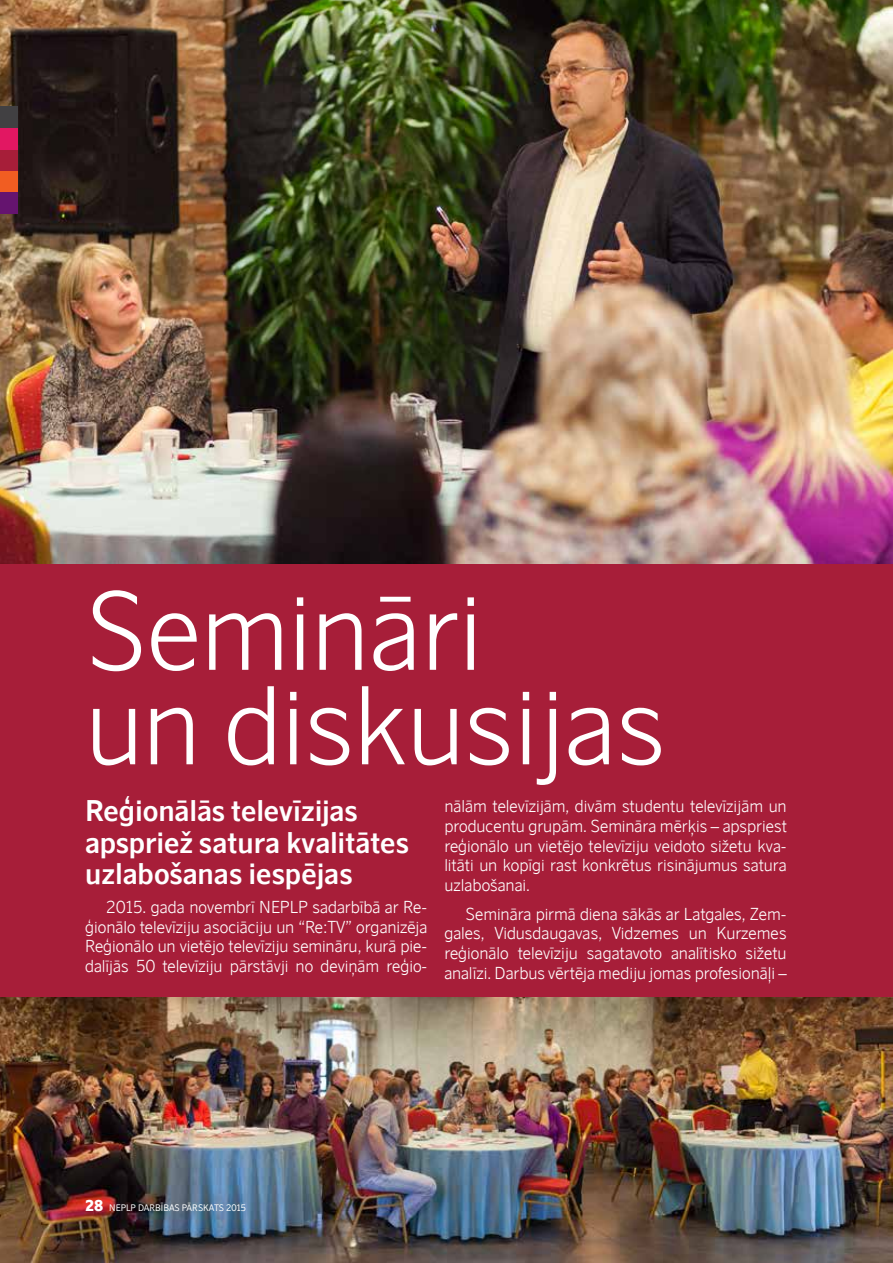
<style>
.page{position:relative;width:893px;height:1263px;background:#a71e39}
.page>*{position:absolute;margin:0;border:0;box-sizing:border-box;transform-origin:0 0}
.t1{font:300 106.5px/94.5px "Scandinavian Balt";color:#fff}
.t2{font:700 28.5px/31.5px "Scandinavian Balt";color:#fff}
.t3{font:300 16.5px/19.8px "Scandinavian Balt";color:#fff;text-align:justify}
.t4{font:9px "Scandinavian Balt";color:#fff}
.s1{font-weight:900;font-size:15px}
</style>
<div class="page">
<img style="left:0;top:0;width:893px;height:563px">
<img style="left:0;top:997px;width:893px;height:266px">
<div style="left:0;top:192px;width:17px;height:22px;background:#65146f"></div>
<div style="left:0;top:171px;width:17px;height:21px;background:#f15d22"></div>
<div style="left:0;top:149px;width:17px;height:22px;background:#a71e39"></div>
<div style="left:0;top:128px;width:17px;height:21px;background:#e21762"></div>
<div style="left:0;top:106px;width:17px;height:22px;background:#414042"></div>
<h1 class="t1" style="left:85px;top:586px;width:582px">Semināri<br>un diskusijas</h1>
<h2 class="t2" style="left:85px;top:796px;width:326px">Reģionālās televīzijas apspriež satura kvalitātes uzlabošanas iespējas</h2>
<p class="t3" style="left:106px;top:897px;width:175px">2015. gada novembrī NEPLP</p>
<p class="t3" style="left:444px;top:796px;width:344px">nālām televīzijām, divām studentu televīzijām un producentu grupām. Semināra mērķis – apspriest reģionālo un vietējo televīziju veidoto sižetu kva&shy;litāti un kopīgi rast konkrētus risinājumus satura uzlabošanai.</p>
<p class="t3" style="left:444px;top:904px;width:344px;text-indent:21px">Semināra pirmā diena sākās ar Latgales, Zem&shy;gales, Vidusdaugavas, Vidzemes un Kurzemes reģionālo televīziju sagatavoto analītisko sižetu analīzi. Darbus vērtēja mediju jomas profesionāļi –</p>
<p class="t3" style="left:85px;top:897px;width:344px;text-indent:227px">sadarbībā ar Re&shy;ģionālo televīziju asociāciju un “Re:TV” organizēja Reģionālo un vietējo televīziju semināru, kurā pie&shy;dalījās 50 televīziju pārstāvji no deviņām reģio-</p>
<p class="t4" style="left:85px;top:1202px;width:162px"><span class="s1">28</span> NEPLP DARBĪBAS PĀRSKATS 2015</p>
</div>
